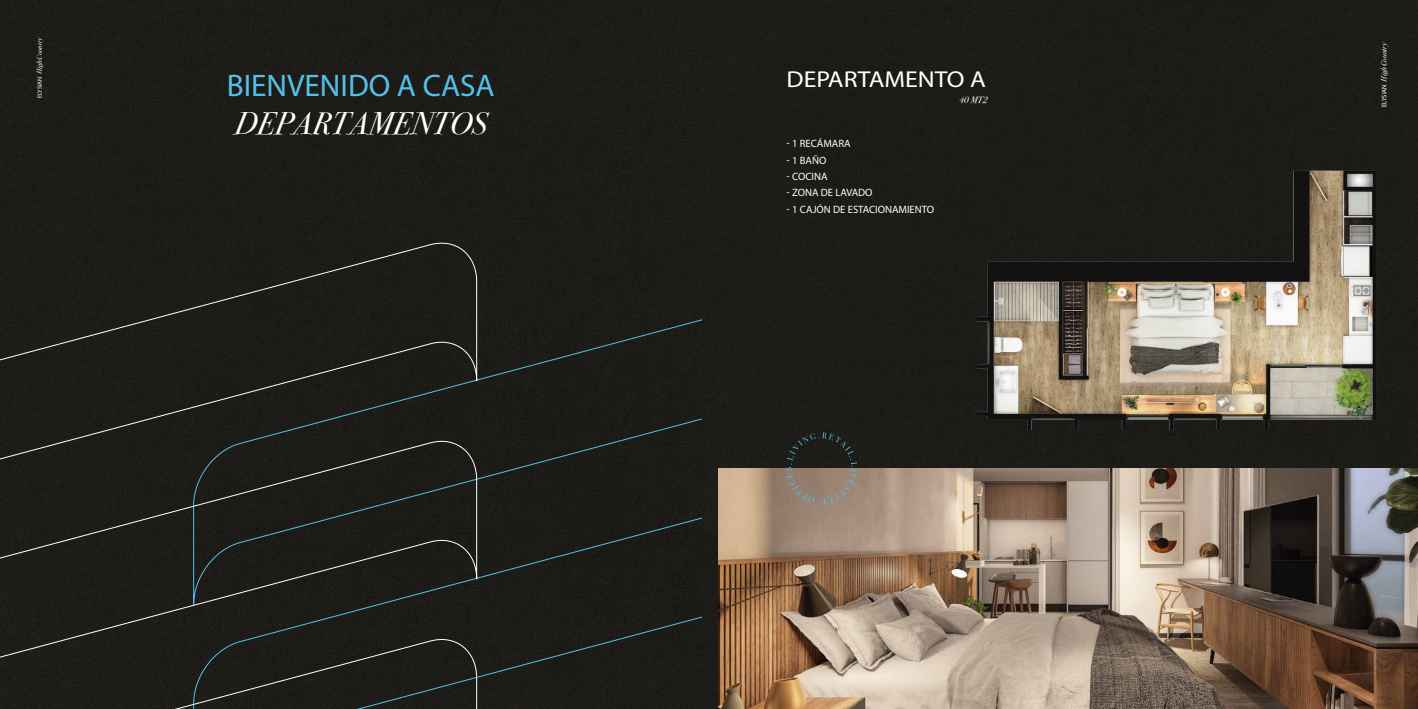
<style>
.page{position:relative;width:1418px;height:709px;background:#fff}
.page>*{position:absolute;margin:0;border:0;box-sizing:border-box;transform-origin:0 0}
.t1{font:31.25px "Myriad Pro";color:#54c0ea}
.t2{font:italic 31.25px "Bodoni Svty Two ITCTT";color:#fff}
.t3{font:23.06px "Myriad Pro";color:#fff;scale:1.12 1}
.t4{font:10.62px "Myriad Pro";color:#fff}
.t5{font:italic 9.19px "Bodoni Svty Two ITCTT";color:#fff}
.t6{font:italic 7.62px "Bodoni Svty Two ITCTT";color:#fff}
.t7{font:italic 7.12px "Bodoni Svty Two ITCTT";color:#fff}
.s1{font-family:"Myriad Pro";font-style:normal;font-size:6.25px}
.s2{font-family:"Myriad Pro";font-style:normal;font-size:6.69px}
</style>
<div class="page">
<div style="left:0;top:0;width:718px;height:709px;background:#1d1b18"></div>
<div style="left:477px;top:313px;width:224px;height:198px;background:#1d1b17"></div>
<div style="left:477px;top:511px;width:224px;height:198px;background:#1d1b18"></div>
<div style="left:0;top:238px;width:477px;height:198px;background:#1d1b18"></div>
<div style="left:0;top:436px;width:477px;height:198px;background:#1d1b18"></div>
<div style="left:0;top:634px;width:477px;height:75px;background:#1e1c18"></div>
<div style="left:705px;top:0;width:712px;height:534px;background:#1d1b18"></div>
<img style="left:718px;top:468px;width:699px;height:241px">
<img style="left:967px;top:164px;width:419px;height:278px">
<svg style="left:785px;top:432px;width:72px;height:72px;background:#5a524a"></svg>
<p class="t7" style="left:33px;top:98px;width:63px;rotate:-90deg"><span class="s1">ELYSIAN</span> High Country</p>
<h1 class="t1" style="left:227px;top:66px;width:269px">BIENVENIDO A CASA</h1>
<h1 class="t2" style="left:235px;top:96px;width:254px">DEPARTAMENTOS</h1>
<h2 class="t3" style="left:786px;top:65px;width:179px">DEPARTAMENTO A</h2>
<p class="t4" style="left:786px;top:137px;width:66px">- 1 RECÁMARA</p>
<p class="t4" style="left:786px;top:154px;width:41px">- 1 BAÑO</p>
<p class="t4" style="left:786px;top:169px;width:42px">- COCINA</p>
<p class="t4" style="left:786px;top:186px;width:87px">- ZONA DE LAVADO</p>
<p class="t4" style="left:786px;top:203px;width:149px">- 1 CAJÓN DE ESTACIONAMIENTO</p>
<p class="t5" style="left:959px;top:91px;width:30px">40 MT2</p>
<p class="t6" style="left:1376px;top:107px;width:67px;rotate:-90deg"><span class="s2">ELYSIAN</span> High Country</p>
</div>
